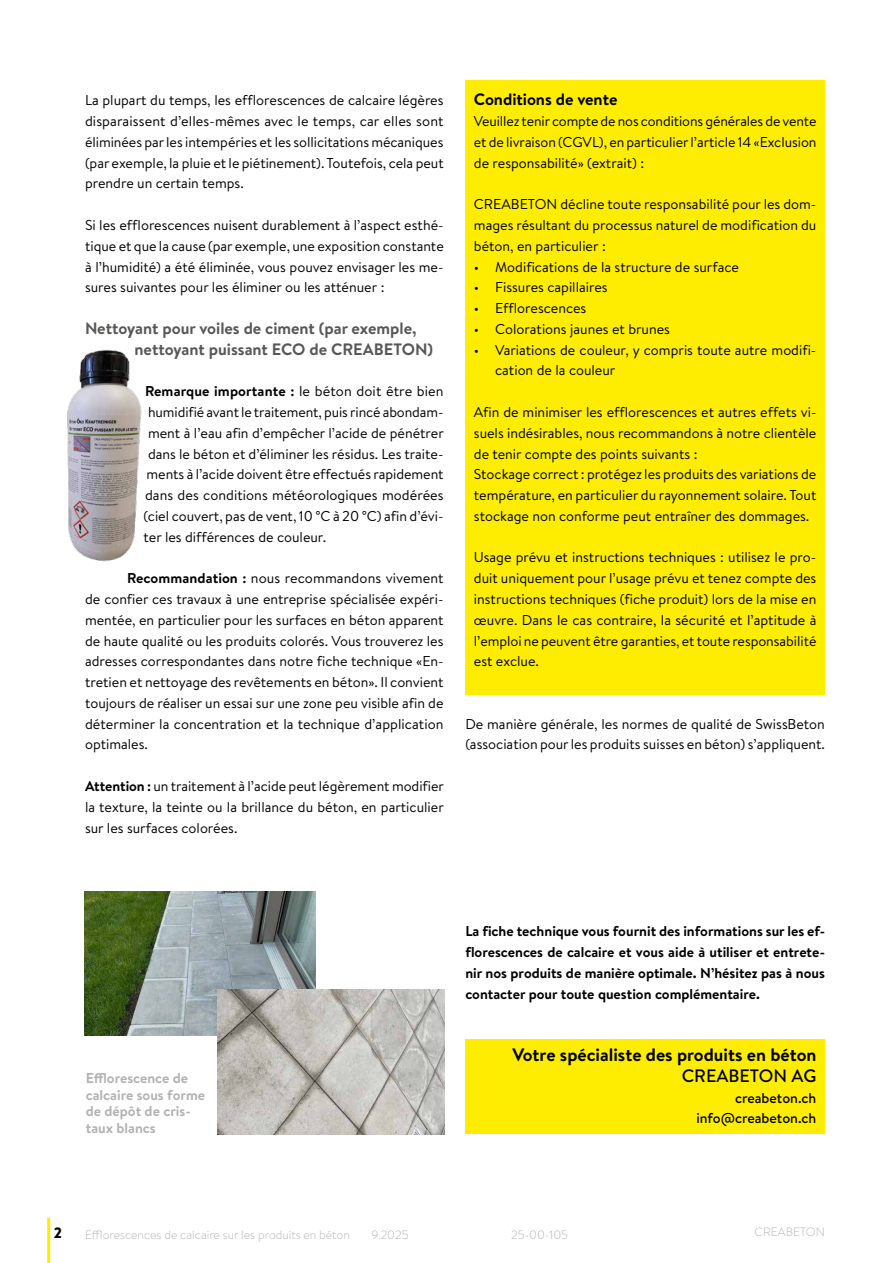
<style>
.page{position:relative;width:893px;height:1263px;background:#fff}
.page>*{position:absolute;margin:0;border:0;box-sizing:border-box;transform-origin:0 0}
.t1{font:700 18px "Brandon Text";color:#000}
.t2{font:500 18px "Brandon Text";color:#000}
.t3{font:700 16.5px/20.7px "Brandon Text";color:#575756}
.t4{font:700 16.5px "Brandon Text";color:#000}
.t5{font:900 15px "Brandon Text";color:#000}
.t6{font:14.25px/20.7px "Brandon Text";color:#000;text-align:justify}
.t7{font:700 14.25px/20.9px "Brandon Text";color:#000;text-align:justify}
.t8{font:700 14.25px/16.5px "Brandon Text";color:#b3b2b2}
.t9{font:500 14.25px/20.9px "Brandon Text";color:#000;text-align:right}
.t10{font:300 12px "Brandon Text";color:#b3b2b2}
.s1{font-weight:400}
.s2{font-weight:700}
</style>
<div class="page">
<hr style="left:47px;top:1217px;width:3px;height:46px;background:#ffed00">
<div style="left:465px;top:1039px;width:360px;height:95px;background:#ffed00"></div>
<img style="left:67px;top:350px;width:75px;height:212px">
<div style="left:465px;top:81px;width:360px;height:614px;background:#ffed00"></div>
<img style="left:85px;top:891px;width:230px;height:145px">
<img style="left:218px;top:990px;width:227px;height:144px">
<p class="t6" style="left:85px;top:90px;width:360px">La plupart du temps, les efflorescences de calcaire légères disparaissent d’elles-mêmes avec le temps, car elles sont éliminées par les intempéries et les sollicitations mécaniques (par exemple, la pluie et le piétinement). Toutefois, cela peut prendre un certain temps.</p>
<p class="t6" style="left:85px;top:214px;width:360px">Si les efflorescences nuisent durablement à l’aspect esthé&shy;tique et que la cause (par exemple, une exposition constante à l’humidité) a été éliminée, vous pouvez envisager les me&shy;sures suivantes pour les éliminer ou les atténuer :</p>
<p class="t3" style="left:135px;top:317px;width:300px;text-indent:-50px">Nettoyant pour voiles de ciment (par exemple, nettoyant puissant ECO de CREABETON)</p>
<p class="t7" style="left:145px;top:381px;width:300px">Remarque importante : <span class="s1">le béton doit être bien</span></p>
<p class="t6" style="left:148px;top:401px;width:297px">humidifié avant le traitement, puis rincé abondam-</p>
<p class="t6" style="left:148px;top:422px;width:297px">ment à l’eau afin d’empêcher l’acide de pénétrer</p>
<p class="t6" style="left:148px;top:443px;width:297px">dans le béton et d’éliminer les résidus. Les traite-</p>
<p class="t6" style="left:147px;top:464px;width:299px">ments à l’acide doivent être effectués rapidement</p>
<p class="t6" style="left:145px;top:485px;width:300px">dans des conditions météorologiques modérées</p>
<p class="t6" style="left:144px;top:505px;width:302px">(ciel couvert, pas de vent, 10 °C à 20 °C) afin d’évi-</p>
<p class="t6" style="left:144px;top:526px;width:184px">ter les différences de couleur.</p>
<p class="t6" style="left:85px;top:568px;width:360px;text-indent:42px"><span class="s2">Recommandation :</span> nous recommandons vivement de confier ces travaux à une entreprise spécialisée expéri&shy;mentée, en particulier pour les surfaces en béton apparent de haute qualité ou les produits colorés. Vous trouverez les adresses correspondantes dans notre fiche technique «En&shy;tretien et nettoyage des revêtements en béton». Il convient toujours de réaliser un essai sur une zone peu visible afin de déterminer la concentration et la technique d’application optimales.</p>
<p class="t6" style="left:85px;top:775px;width:360px"><span class="s2">Attention :</span> un traitement à l’acide peut légèrement modifier la texture, la teinte ou la brillance du béton, en particulier sur les surfaces colorées.</p>
<p class="t4" style="left:474px;top:88px;width:145px">Conditions de vente</p>
<p class="t6" style="left:474px;top:111px;width:344px">Veuillez tenir compte de nos conditions générales de vente et de livraison (CGVL), en particulier l’article 14 «Exclusion de responsabilité» (extrait) :</p>
<p class="t6" style="left:474px;top:194px;width:344px">CREABETON décline toute responsabilité pour les dom&shy;mages résultant du processus naturel de modification du béton, en particulier :</p>
<p class="t6" style="left:474px;top:256px;width:267px">• Modifications de la structure de surface</p>
<p class="t6" style="left:474px;top:277px;width:135px">• Fissures capillaires</p>
<p class="t6" style="left:474px;top:298px;width:114px">• Efflorescences</p>
<p class="t6" style="left:474px;top:318px;width:198px">• Colorations jaunes et brunes</p>
<p class="t6" style="left:495px;top:339px;width:323px;text-indent:-21px">• Variations de couleur, y compris toute autre modifi&shy;cation de la couleur</p>
<p class="t6" style="left:474px;top:401px;width:344px;text-align:left">Afin de minimiser les efflorescences et autres effets vi&shy;suels indésirables, nous recommandons à notre clientèle de tenir compte des points suivants :<br>Stockage correct : protégez les produits des variations de température, en particulier du rayonnement solaire. Tout stockage non conforme peut entraîner des dommages.</p>
<p class="t6" style="left:474px;top:547px;width:344px">Usage prévu et instructions techniques : utilisez le pro&shy;duit uniquement pour l’usage prévu et tenez compte des instructions techniques (fiche produit) lors de la mise en œuvre. Dans le cas contraire, la sécurité et l’aptitude à l’emploi ne peuvent être garanties, et toute responsabilité est exclue.</p>
<p class="t6" style="left:465px;top:713px;width:361px">De manière générale, les normes de qualité de SwissBeton (association pour les produits suisses en béton) s’appliquent.</p>
<p class="t8" style="left:86px;top:1070px;width:121px">Efflorescence de calcaire sous forme de dépôt de cris&shy;taux blancs</p>
<p class="t7" style="left:465px;top:921px;width:361px">La fiche technique vous fournit des informations sur les ef&shy;florescences de calcaire et vous aide à utiliser et entrete&shy;nir nos produits de manière optimale. N’hésitez pas à nous contacter pour toute question complémentaire.</p>
<p class="t1" style="left:512px;top:1042px;width:306px">Votre spécialiste des produits en béton</p>
<p class="t2" style="left:682px;top:1063px;width:136px">CREABETON AG</p>
<p class="t9" style="left:696px;top:1087px;width:121px">creabeton.ch info@creabeton.ch</p>
<p class="t5" style="left:54px;top:1222px;width:10px">2</p>
<p class="t10" style="left:85px;top:1226px;width:266px">Efflorescences de calcaire sur les produits en béton</p>
<p class="t10" style="left:372px;top:1226px;width:38px">9.2025</p>
<p class="t10" style="left:511px;top:1226px;width:58px">25-00-105</p>
<p class="t10" style="left:755px;top:1224px;width:72px">CREABETON</p>
</div>
